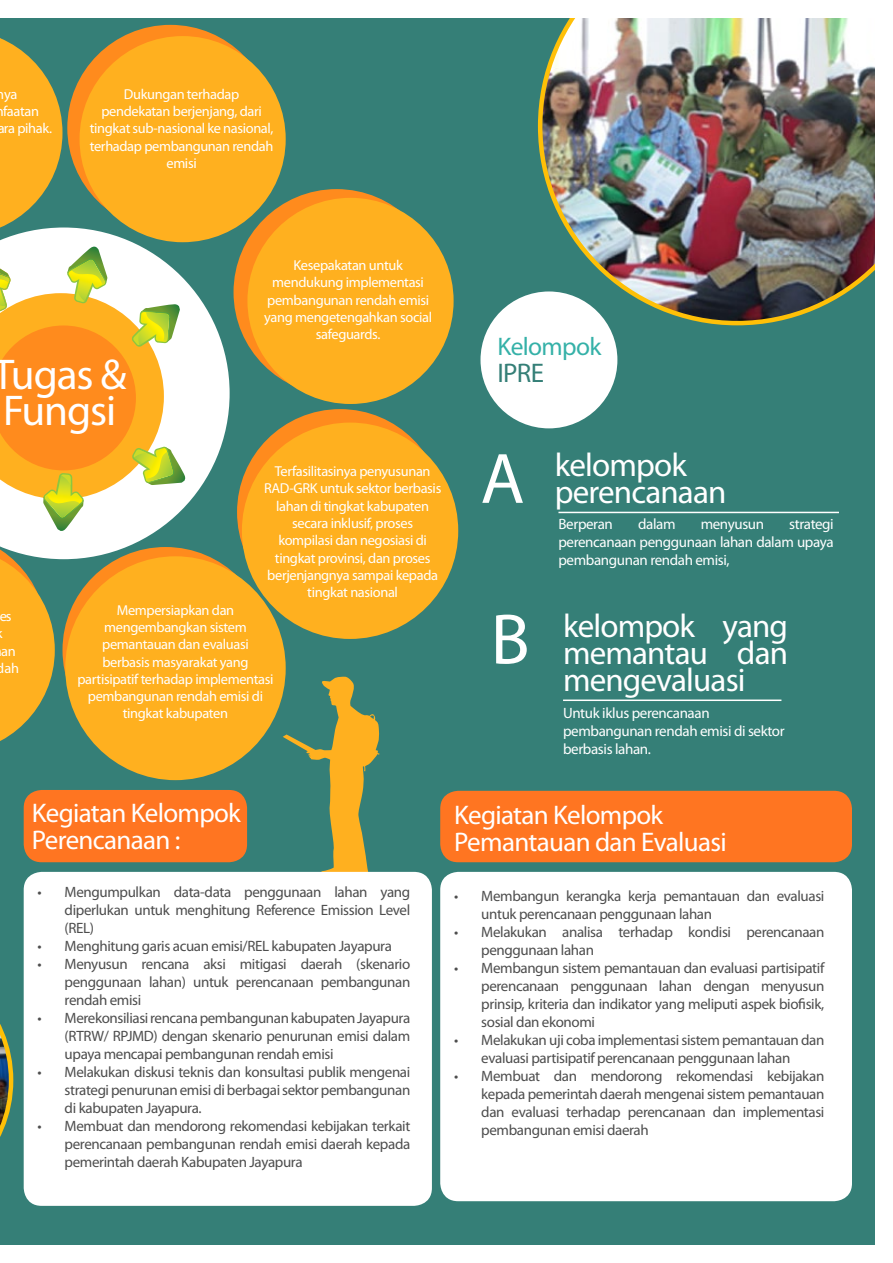
<style>
.page{position:relative;width:893px;height:1263px;background:#357f77}
.page>*{position:absolute;margin:0;border:0;box-sizing:border-box;transform-origin:0 0}
.t1{font:72px "Myriad Pro";color:#fff}
.t2{font:43.2px/36px "Myriad Pro";letter-spacing:-.025em;color:#fff}
.t3{font:33px/27px "Myriad Pro";letter-spacing:-.025em;color:#fff}
.t4{font:27px/27px "Myriad Pro";letter-spacing:-.025em;color:#fff}
.t5{font:27px "Myriad Pro";color:#357f77}
.t6{font:25.5px "Myriad Pro";letter-spacing:-.025em;color:#35b1a8}
.t7{font:15px/18px "Myriad Pro";letter-spacing:-.025em;color:#4d4d4d;text-align:justify}
.t8{font:15px/18px "Myriad Pro";letter-spacing:-.025em;color:#fff;text-align:justify}
.t9{font:14.4px/17.2px "Myriad Pro";letter-spacing:-.025em;color:#fff;text-align:center}
</style>
<div class="page">
<svg style="left:283px;top:676px;width:97px;height:196px"></svg>
<div style="left:237px;top:409px;width:206px;height:206px;background:#ff8b1d;border-radius:50%"></div>
<div style="left:242px;top:423px;width:216px;height:216px;background:#ffb01f;border-radius:50%"></div>
<div style="left:234px;top:189px;width:206px;height:206px;background:#ff8b1d;border-radius:50%"></div>
<div style="left:247px;top:198px;width:207px;height:206px;background:#ffb01f;border-radius:50%"></div>
<div style="left:67px;top:25px;width:206px;height:206px;background:#ff8b1d;border-radius:50%"></div>
<div style="left:80px;top:36px;width:206px;height:206px;background:#ffb01f;border-radius:50%"></div>
<svg style="left:0;top:38px;width:63px;height:189px"></svg>
<svg style="left:0;top:227px;width:230px;height:332px"></svg>
<svg style="left:0;top:247px;width:187px;height:506px;background:#dcba6f"></svg>
<div style="left:63px;top:547px;width:206px;height:206px;background:#ff8b1d;border-radius:50%"></div>
<div style="left:65px;top:556px;width:221px;height:224px;background:#ffb01f;border-radius:50%"></div>
<div style="left:480px;top:291px;width:137px;height:137px;background:#fff;border-radius:50%"></div>
<hr style="left:558px;top:512px;width:281px;height:1px;background:#fff">
<hr style="left:563px;top:699px;width:218px;height:2px;background:#fff">
<div style="left:24px;top:790px;width:223px;height:72px;background:#ff7521;border-radius:18px"></div>
<div style="left:24px;top:872px;width:408px;height:334px;background:#fff;border-radius:18px"></div>
<div style="left:440px;top:791px;width:412px;height:71px;background:#ff7521;border-radius:18px"></div>
<div style="left:440px;top:872px;width:412px;height:329px;background:#fff;border-radius:18px"></div>
<svg style="left:0;top:1024px;width:13px;height:113px"></svg>
<img style="left:538px;top:17px;width:338px;height:308px">
<div style="left:0;top:0;width:893px;height:17px;background:#fff"></div>
<div style="left:876px;top:0;width:17px;height:1263px;background:#fff"></div>
<div style="left:0;top:1246px;width:893px;height:17px;background:#fff"></div>
<p class="t9" style="left:-3px;top:85px;width:22px">nya</p>
<p class="t9" style="left:3px;top:102px;width:37px">faatan</p>
<p class="t9" style="left:-3px;top:119px;width:56px">ara pihak.</p>
<p class="t9" style="left:90px;top:85px;width:185px">Dukungan terhadap pendekatan berjenjang, dari tingkat sub-nasional ke nasional, terhadap pembangunan rendah emisi</p>
<h2 class="t2" style="left:-7px;top:356px;width:136px">Tugas &amp;<br>Fungsi</h2>
<p class="t9" style="left:264px;top:256px;width:169px">Kesepakatan untuk mendukung implementasi pembangunan rendah emisi yang mengetengahkan social safeguards.</p>
<p class="t9" style="left:264px;top:462px;width:179px">Terfasilitasinya penyusunan<br>RAD-GRK untuk sektor berbasis lahan di tingkat kabupaten secara inklusif, proses kompilasi dan negosiasi di tingkat provinsi, dan proses berjenjangnya sampai kepada tingkat nasional</p>
<p class="t9" style="left:-1px;top:607px;width:14px">es</p>
<p class="t9" style="left:-3px;top:642px;width:24px">an dah</p>
<p class="t9" style="left:77px;top:601px;width:198px">Mempersiapkan dan mengembangkan sistem pemantauan dan evaluasi berbasis masyarakat yang partisipatif terhadap implementasi pembangunan rendah emisi di tingkat kabupaten</p>
<h3 class="t6" style="left:497px;top:330px;width:105px">Kelompok</h3>
<h3 class="t5" style="left:497px;top:356px;width:48px">IPRE</h3>
<h1 class="t1" style="left:480px;top:434px;width:46px">A</h1>
<h1 class="t1" style="left:491px;top:595px;width:41px">B</h1>
<h3 class="t3" style="left:555px;top:450px;width:173px">kelompok perencanaan</h3>
<p class="t8" style="left:558px;top:515px;width:56px">Berperan</p>
<p class="t8" style="left:638px;top:515px;width:39px">dalam</p>
<p class="t8" style="left:701px;top:515px;width:65px">menyusun</p>
<p class="t8" style="left:558px;top:515px;width:277px;text-indent:231px">strategi perencanaan penggunaan lahan dalam upaya pembangunan rendah emisi,</p>
<h3 class="t3" style="left:563px;top:612px;width:226px;text-align:justify">kelompok yang memantau dan mengevaluasi</h3>
<p class="t8" style="left:563px;top:703px;width:223px;text-align:left">Untuk iklus perencanaan pembangunan rendah emisi di sektor berbasis lahan.</p>
<h3 class="t4" style="left:32px;top:799px;width:210px">Kegiatan Kelompok<br>Perencanaan :</h3>
<p class="t7" style="left:65px;top:882px;width:347px;text-indent:-27px">• Mengumpulkan data-data penggunaan lahan yang diperlukan untuk menghitung Reference Emission Level (REL)</p>
<p class="t7" style="left:38px;top:936px;width:356px">• Menghitung garis acuan emisi/REL kabupaten Jayapura</p>
<p class="t7" style="left:65px;top:954px;width:347px;text-indent:-27px">• Menyusun rencana aksi mitigasi daerah (skenario penggunaan lahan) untuk perencanaan pembangunan rendah emisi</p>
<p class="t7" style="left:65px;top:1008px;width:347px;text-indent:-27px">• Merekonsiliasi rencana pembangunan kabupaten Jayapura (RTRW/ RPJMD) dengan skenario penurunan emisi dalam upaya mencapai pembangunan rendah emisi</p>
<p class="t7" style="left:65px;top:1062px;width:347px;text-indent:-27px">• Melakukan diskusi teknis dan konsultasi publik mengenai strategi penurunan emisi di berbagai sektor pembangunan di kabupaten Jayapura.</p>
<p class="t7" style="left:65px;top:1116px;width:347px;text-indent:-27px">• Membuat dan mendorong rekomendasi kebijakan terkait perencanaan pembangunan rendah emisi daerah kepada pemerintah daerah Kabupaten Jayapura</p>
<h3 class="t4" style="left:454px;top:801px;width:274px">Kegiatan Kelompok<br>Pemantauan dan Evaluasi</h3>
<p class="t7" style="left:481px;top:886px;width:345px;text-indent:-27px">• Membangun kerangka kerja pemantauan dan evaluasi untuk perencanaan penggunaan lahan</p>
<p class="t7" style="left:481px;top:922px;width:345px;text-indent:-27px">• Melakukan analisa terhadap kondisi perencanaan penggunaan lahan</p>
<p class="t7" style="left:481px;top:958px;width:345px;text-indent:-27px">• Membangun sistem pemantauan dan evaluasi partisipatif perencanaan penggunaan lahan dengan menyusun prinsip, kriteria dan indikator yang meliputi aspek biofisik, sosial dan ekonomi</p>
<p class="t7" style="left:454px;top:1030px;width:372px;text-align:center">• Melakukan uji coba implementasi sistem pemantauan dan evaluasi partisipatif perencanaan penggunaan lahan</p>
<p class="t7" style="left:481px;top:1066px;width:345px;text-indent:-27px">• Membuat dan mendorong rekomendasi kebijakan kepada pemerintah daerah mengenai sistem pemantauan dan evaluasi terhadap perencanaan dan implementasi pembangunan emisi daerah</p>
</div>
